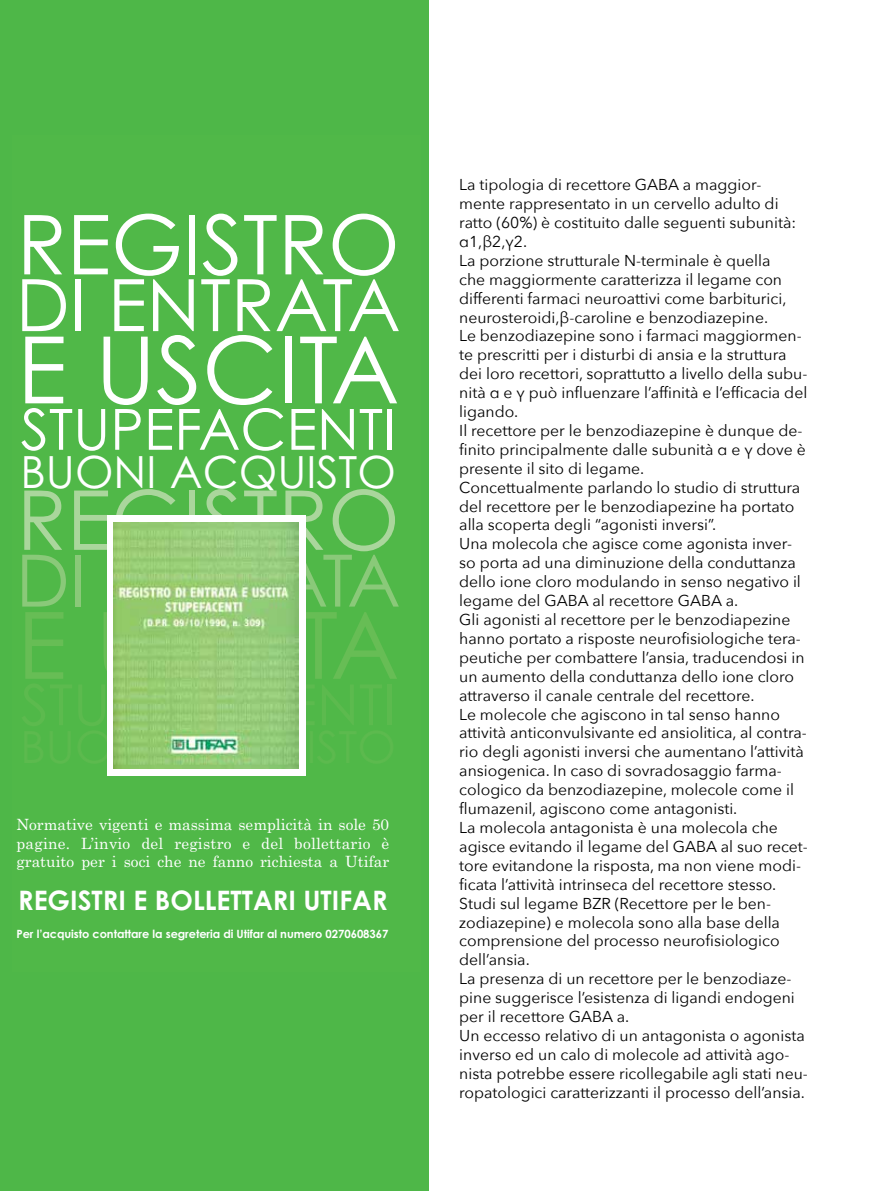
<style>
.page{position:relative;width:893px;height:1191px;background:#fff}
.page>*{position:absolute;margin:0;border:0;box-sizing:border-box;transform-origin:0 0}
.t1{font:92.85px "Century Gothic";color:#fff}
.t2{font:92.85px "Century Gothic";color:#67bd55}
.t3{font:82.5px "Century Gothic";color:#fff}
.t4{font:82.5px "Century Gothic";color:#aad69c}
.t5{font:72.15px "Century Gothic";color:#fff}
.t6{font:72.15px "Century Gothic";color:#8ac979}
.t7{font:56.7px "Century Gothic";color:#fff}
.t8{font:44.4px "Century Gothic";color:#fff}
.t9{font:700 26.85px "Century Gothic";color:#fff}
.t10{font:15.75px/18.9px "Avenir Next";color:#000}
.t11{font:15.45px/18.6px "Century";color:#fff;text-align:justify}
.t12{font:700 11.4px "Century Gothic";letter-spacing:-.005em;color:#fff}
</style>
<div class="page">
<div style="left:0;top:0;width:428px;height:1191px;background:#4eb748"></div>
<div style="left:107px;top:515px;width:199px;height:260px;background:#fff"></div>
<img style="left:114px;top:522px;width:185px;height:246px">
<h2 class="t3" style="left:17px;top:194px;width:384px">REGISTRO</h2>
<h3 class="t5" style="left:16px;top:261px;width:386px">DI ENTRATA</h3>
<h1 class="t1" style="left:17px;top:313px;width:384px">E USCITA</h1>
<h3 class="t7" style="left:21px;top:395px;width:377px">STUPEFACENTI</h3>
<h3 class="t8" style="left:20px;top:445px;width:377px">BUONI ACQUISTO</h3>
<h2 class="t4" style="left:17px;top:470px;width:384px">REGISTRO</h2>
<h3 class="t6" style="left:16px;top:536px;width:386px">DI ENTRATA</h3>
<h1 class="t2" style="left:17px;top:588px;width:384px">E USCITA</h1>
<p class="t11" style="left:17px;top:814px;width:374px">Normative vigenti e massima semplicità in sole 50 pagine. L’invio del registro e del bollettario è gratuito per i soci che ne fanno richiesta a Utifar</p>
<h3 class="t9" style="left:18px;top:883px;width:371px">REGISTRI E BOLLETTARI UTIFAR</h3>
<p class="t12" style="left:16px;top:926px;width:374px">Per l’acquisto contattare la segreteria di Utifar al numero 0270608367</p>
<p class="t10" style="left:459px;top:174px;width:350px">La tipologia di recettore GABA a maggior&shy;mente rappresentato in un cervello adulto di ratto (60%) è costituito dalle seguenti subunità: α1,β2,γ2.<br>La porzione strutturale N-terminale è quella<br>che maggiormente caratterizza il legame con differenti farmaci neuroattivi come barbiturici, neurosteroidi,β-caroline e benzodiazepine.<br>Le benzodiazepine sono i farmaci maggiormen&shy;te prescritti per i disturbi di ansia e la struttura dei loro recettori, soprattutto a livello della subu&shy;nità α e γ può influenzare l’affinità e l’efficacia del ligando.<br>Il recettore per le benzodiazepine è dunque de&shy;finito principalmente dalle subunità α e γ dove è presente il sito di legame.<br>Concettualmente parlando lo studio di struttura del recettore per le benzodiapezine ha portato alla scoperta degli “agonisti inversi”.<br>Una molecola che agisce come agonista inver&shy;so porta ad una diminuzione della conduttanza dello ione cloro modulando in senso negativo il legame del GABA al recettore GABA a.<br>Gli agonisti al recettore per le benzodiapezine hanno portato a risposte neurofisiologiche tera&shy;peutiche per combattere l’ansia, traducendosi in un aumento della conduttanza dello ione cloro attraverso il canale centrale del recettore.<br>Le molecole che agiscono in tal senso hanno attività anticonvulsivante ed ansiolitica, al contra&shy;rio degli agonisti inversi che aumentano l’attività ansiogenica. In caso di sovradosaggio farma&shy;cologico da benzodiazepine, molecole come il flumazenil, agiscono come antagonisti.<br>La molecola antagonista è una molecola che agisce evitando il legame del GABA al suo recet&shy;tore evitandone la risposta, ma non viene modi&shy;ficata l’attività intrinseca del recettore stesso.<br>Studi sul legame BZR (Recettore per le ben&shy;zodiazepine) e molecola sono alla base della comprensione del processo neurofisiologico dell’ansia.<br>La presenza di un recettore per le benzodiaze&shy;pine suggerisce l’esistenza di ligandi endogeni per il recettore GABA a.<br>Un eccesso relativo di un antagonista o agonista inverso ed un calo di molecole ad attività ago&shy;nista potrebbe essere ricollegabile agli stati neu&shy;ropatologici caratterizzanti il processo dell’ansia.</p>
</div>
